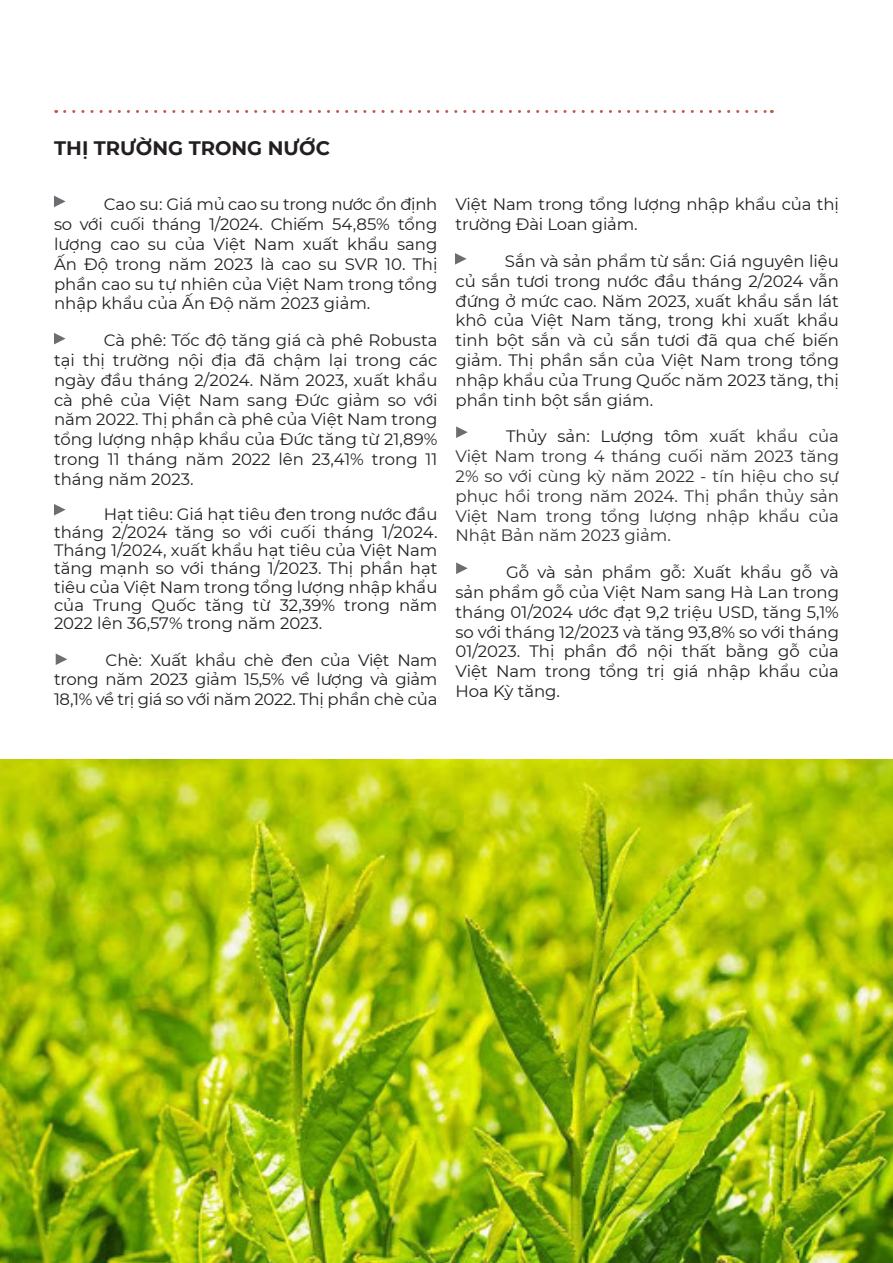
<style>
.page{position:relative;width:893px;height:1263px;background:#fff}
.page>*{position:absolute;margin:0;border:0;box-sizing:border-box;transform-origin:0 0}
.t1{font:700 19.5px "Montserrat";color:#231f20}
.t2{font:16.5px/19.8px "Montserrat";color:#231f20;text-align:justify}
.t3{font:16.5px/19.8px "Montserrat";color:#333;text-align:justify}
.s1{color:#231f20}
</style>
<div class="page">
<svg style="left:65px;top:110px;width:707px;height:3px"></svg>
<svg style="left:54px;top:196px;width:12px;height:11px"></svg>
<svg style="left:54px;top:333px;width:12px;height:11px"></svg>
<svg style="left:54px;top:504px;width:12px;height:11px"></svg>
<svg style="left:56px;top:653px;width:11px;height:12px"></svg>
<svg style="left:455px;top:253px;width:12px;height:12px"></svg>
<svg style="left:456px;top:426px;width:12px;height:12px"></svg>
<svg style="left:456px;top:562px;width:12px;height:12px"></svg>
<img style="left:0;top:759px;width:893px;height:504px">
<p class="t1" style="left:54px;top:134px;width:277px">THỊ TRƯỜNG TRONG NƯỚC</p>
<p class="t2" style="left:54px;top:194px;width:385px;text-indent:50px">Cao su: Giá mủ cao su trong nước ổn định so với cuối tháng 1/2024. Chiếm 54,85% tổng lượng cao su của Việt Nam xuất khẩu sang Ấn Độ trong năm 2023 là cao su SVR 10. Thị phần cao su tự nhiên của Việt Nam trong tổng nhập khẩu của Ấn Độ năm 2023 giảm.</p>
<p class="t2" style="left:54px;top:330px;width:385px;text-indent:50px">Cà phê: Tốc độ tăng giá cà phê Robusta tại thị trường nội địa đã chậm lại trong các ngày đầu tháng 2/2024. Năm 2023, xuất khẩu cà phê của Việt Nam sang Đức giảm so với năm 2022. Thị phần cà phê của Việt Nam trong tổng lượng nhập khẩu của Đức tăng từ 21,89% trong 11 tháng năm 2022 lên 23,41% trong 11 tháng năm 2023.</p>
<p class="t2" style="left:54px;top:504px;width:385px;line-height:18.1px;text-indent:50px">Hạt tiêu: Giá hạt tiêu đen trong nước đầu tháng 2/2024 tăng so với cuối tháng 1/2024.<br>Tháng 1/2024, xuất khẩu hạt tiêu của Việt Nam tăng mạnh so với tháng 1/2023. Thị phần hạt tiêu của Việt Nam trong tổng lượng nhập khẩu của Trung Quốc tăng từ 32,39% trong năm 2022 lên 36,57% trong năm 2023.</p>
<p class="t2" style="left:54px;top:649px;width:385px;text-indent:52px">Chè: Xuất khẩu chè đen của Việt Nam trong năm 2023 giảm 15,5% về lượng và giảm 18,1% về trị giá so với năm 2022. Thị phần chè của</p>
<p class="t2" style="left:455px;top:194px;width:385px">Việt Nam trong tổng lượng nhập khẩu của thị trường Đài Loan giảm.</p>
<p class="t2" style="left:455px;top:251px;width:385px;text-indent:49px">Sắn và sả n phẩ m từ sắn: Giá nguyên liệu củ sắn tươi trong nước đầu tháng 2/2024 vẫn đứng ở mức cao. Năm 2023, xuất khẩu sắn lát khô của Việt Nam tăng, trong khi xuất khẩu tinh bột sắn và củ sắn tươi đã qua chế biến giảm. Thị phần sắn của Việt Nam trong tổng nhập khẩu của Trung Quốc năm 2023 tăng, thị phần tinh bột sắn giám.</p>
<p class="t3" style="left:455px;top:426px;width:385px;text-indent:51px"><span class="s1">Thủy sản: Lượng tôm x</span>uất khẩu của Việt Nam trong 4 tháng cuối năm 2023 tăng 2% so với cùng kỳ năm 2022 - tín hiệu cho sự phục hồi trong năm 2024. Thị phần thủy sản Việt Nam trong tổng lượng nhập khẩu của Nhật Bản năm 2023 giảm.</p>
<p class="t2" style="left:455px;top:562px;width:385px;text-indent:51px">Gỗ và sản phẩm gỗ: Xuất khẩu gỗ và sản phẩm gỗ của Việt Nam sang Hà Lan trong tháng 01/2024 ước đạt 9,2 triệu USD, tăng 5,1% so với tháng 12/2023 và tăng 93,8% so với tháng 01/2023. Thị phần đồ nội thất bằng gỗ của Việt Nam trong tổng trị giá nhập khẩu của Hoa Kỳ tăng.</p>
</div>
